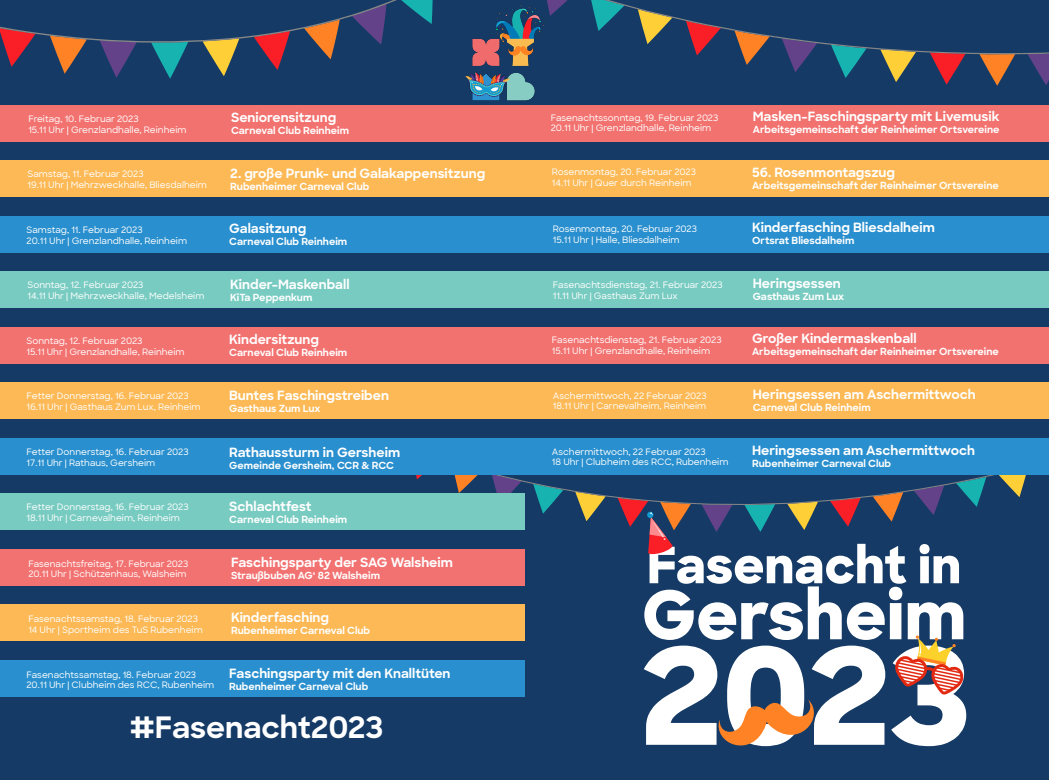
<style>
.page{position:relative;width:1049px;height:780px;background:#143a65}
.page>*{position:absolute;margin:0;border:0;box-sizing:border-box;transform-origin:0 0}
.t1{font:800 134px "Sharp Sans";color:#fff}
.t2{font:800 67px "Sharp Sans";color:#fff}
.t3{font:800 50px "Sharp Sans";color:#fff}
.t4{font:700 30px "Sharp Sans";color:#fff}
.t5{font:700 13px "Sharp Sans";color:#fff}
.t6{font:700 10px "Sharp Sans";color:#fff}
.t7{font:500 9px/10.8px "Sharp Sans";color:#fff}
</style>
<div class="page">
<div style="left:0;top:660px;width:524px;height:36px;background:#298fce"></div>
<img style="left:468px;top:5px;width:69px;height:96px">
<div style="left:0;top:105px;width:1049px;height:36px;background:#f2726f"></div>
<div style="left:0;top:604px;width:524px;height:37px;background:#fcb955"></div>
<div style="left:0;top:327px;width:1049px;height:36px;background:#f27270"></div>
<div style="left:0;top:160px;width:1049px;height:37px;background:#fcb955"></div>
<div style="left:0;top:216px;width:1049px;height:36px;background:#298fce"></div>
<div style="left:0;top:271px;width:1049px;height:37px;background:#78cbc1"></div>
<div style="left:0;top:382px;width:1049px;height:37px;background:#fcb955"></div>
<div style="left:0;top:438px;width:1049px;height:36px;background:#298fce"></div>
<div style="left:0;top:493px;width:524px;height:37px;background:#78cbc1"></div>
<div style="left:0;top:549px;width:524px;height:36px;background:#f27271"></div>
<svg style="left:537px;top:0;width:512px;height:86px"></svg>
<svg style="left:0;top:0;width:520px;height:79px"></svg>
<svg style="left:718px;top:699px;width:96px;height:47px"></svg>
<svg style="left:895px;top:635px;width:69px;height:59px"></svg>
<svg style="left:373px;top:474px;width:676px;height:80px"></svg>
<p class="t7" style="left:28px;top:113px;width:160px">Freitag, 10. Februar 2023<br>15.11 Uhr | Grenzlandhalle, Reinheim</p>
<h3 class="t5" style="left:231px;top:108px;width:107px">Seniorensitzung</h3>
<p class="t6" style="left:231px;top:123px;width:119px">Carneval Club Reinheim</p>
<p class="t7" style="left:28px;top:168px;width:181px">Samstag, 11. Februar 2023<br>19.11 Uhr | Mehrzweckhalle, Bliesdalheim</p>
<h3 class="t5" style="left:230px;top:163px;width:256px">2. große Prunk- und Galakappensitzung</h3>
<p class="t6" style="left:230px;top:179px;width:141px">Rubenheimer Carneval Club</p>
<p class="t7" style="left:27px;top:224px;width:162px">Samstag, 11. Februar 2023<br>20.11 Uhr | Grenzlandhalle, Reinheim</p>
<h3 class="t5" style="left:229px;top:219px;width:79px">Galasitzung</h3>
<p class="t6" style="left:229px;top:234px;width:119px">Carneval Club Reinheim</p>
<p class="t7" style="left:28px;top:279px;width:178px">Sonntag, 12. Februar 2023<br>14.11 Uhr | Mehrzweckhalle, Medelsheim</p>
<h3 class="t5" style="left:230px;top:274px;width:121px">Kinder-Maskenball</h3>
<p class="t6" style="left:230px;top:290px;width:84px">KiTa Peppenkum</p>
<p class="t7" style="left:27px;top:335px;width:160px">Sonntag, 12. Februar 2023<br>15.11 Uhr | Grenzlandhalle, Reinheim</p>
<h3 class="t5" style="left:229px;top:330px;width:91px">Kindersitzung</h3>
<p class="t6" style="left:229px;top:345px;width:119px">Carneval Club Reinheim</p>
<p class="t7" style="left:27px;top:390px;width:176px">Fetter Donnerstag, 16. Februar 2023<br>16.11 Uhr | Gasthaus Zum Lux, Reinheim</p>
<h3 class="t5" style="left:229px;top:385px;width:161px">Buntes Faschingstreiben</h3>
<p class="t6" style="left:229px;top:401px;width:93px">Gasthaus Zum Lux</p>
<p class="t7" style="left:27px;top:446px;width:164px">Fetter Donnerstag, 16. Februar 2023<br>17.11 Uhr | Rathaus, Gersheim</p>
<h3 class="t5" style="left:229px;top:442px;width:172px">Rathaussturm in Gersheim</h3>
<p class="t6" style="left:229px;top:457px;width:166px">Gemeinde Gersheim, CCR &amp; RCC</p>
<p class="t7" style="left:27px;top:501px;width:164px">Fetter Donnerstag, 16. Februar 2023<br>18.11 Uhr | Carnevalheim, Reinheim</p>
<h3 class="t5" style="left:229px;top:496px;width:84px">Schlachtfest</h3>
<p class="t6" style="left:229px;top:511px;width:119px">Carneval Club Reinheim</p>
<p class="t7" style="left:28px;top:557px;width:161px">Fasenachtsfreitag, 17. Februar 2023<br>20.11 Uhr | Schützenhaus, Walsheim</p>
<h3 class="t5" style="left:231px;top:552px;width:223px">Faschingsparty der SAG Walsheim</h3>
<p class="t6" style="left:231px;top:568px;width:151px">Straußbuben AG‘ 82 Walsheim</p>
<p class="t7" style="left:28px;top:613px;width:176px">Fasenachtssamstag, 18. Februar 2023<br>14 Uhr | Sportheim des TuS Rubenheim</p>
<h3 class="t5" style="left:231px;top:608px;width:100px">Kinderfasching</h3>
<p class="t6" style="left:231px;top:623px;width:141px">Rubenheimer Carneval Club</p>
<p class="t7" style="left:26px;top:668px;width:189px">Fasenachtssamstag, 18. Februar 2023<br>20.11 Uhr | Clubheim des RCC, Rubenheim</p>
<h3 class="t5" style="left:229px;top:663px;width:223px">Faschingsparty mit den Knalltüten</h3>
<p class="t6" style="left:229px;top:679px;width:141px">Rubenheimer Carneval Club</p>
<h3 class="t4" style="left:130px;top:704px;width:255px">#Fasenacht2023</h3>
<p class="t7" style="left:551px;top:111px;width:169px">Fasenachtssonntag, 19. Februar 2023<br>20.11 Uhr | Grenzlandhalle, Reinheim</p>
<h3 class="t5" style="left:753px;top:106px;width:248px">Masken-Faschingsparty mit Livemusik</h3>
<p class="t6" style="left:753px;top:122px;width:248px">Arbeitsgemeinschaft der Reinheimer Ortsvereine</p>
<p class="t7" style="left:552px;top:166px;width:146px">Rosenmontag, 20. Februar 2023<br>14.11 Uhr | Quer durch Reinheim</p>
<h3 class="t5" style="left:752px;top:162px;width:145px">56. Rosenmontagszug</h3>
<p class="t6" style="left:752px;top:178px;width:248px">Arbeitsgemeinschaft der Reinheimer Ortsvereine</p>
<p class="t7" style="left:553px;top:223px;width:146px">Rosenmontag, 20. Februar 2023<br>15.11 Uhr | Halle, Bliesdalheim</p>
<h3 class="t5" style="left:752px;top:218px;width:184px">Kinderfasching Bliesdalheim</h3>
<p class="t6" style="left:752px;top:233px;width:104px">Ortsrat Bliesdalheim</p>
<p class="t7" style="left:553px;top:279px;width:171px">Fasenachtsdienstag, 21. Februar 2023<br>11.11 Uhr | Gasthaus Zum Lux</p>
<h3 class="t5" style="left:753px;top:274px;width:90px">Heringsessen</h3>
<p class="t6" style="left:753px;top:289px;width:93px">Gasthaus Zum Lux</p>
<p class="t7" style="left:552px;top:334px;width:171px">Fasenachtsdienstag, 21. Februar 2023<br>15.11 Uhr | Grenzlandhalle, Reinheim</p>
<h3 class="t5" style="left:752px;top:329px;width:166px">Großer Kindermaskenball</h3>
<p class="t6" style="left:752px;top:344px;width:248px">Arbeitsgemeinschaft der Reinheimer Ortsvereine</p>
<p class="t7" style="left:553px;top:389px;width:155px">Aschermittwoch, 22 Februar 2023<br>18.11 Uhr | Carnevalheim, Reinheim</p>
<h3 class="t5" style="left:753px;top:385px;width:224px">Heringsessen am Aschermittwoch</h3>
<p class="t6" style="left:753px;top:400px;width:119px">Carneval Club Reinheim</p>
<p class="t7" style="left:552px;top:445px;width:178px">Aschermittwoch, 22 Februar 2023<br>18 Uhr | Clubheim des RCC, Rubenheim</p>
<h3 class="t5" style="left:752px;top:440px;width:224px">Heringsessen am Aschermittwoch</h3>
<p class="t6" style="left:752px;top:456px;width:141px">Rubenheimer Carneval Club</p>
<h3 class="t3" style="left:647px;top:527px;width:316px">Fasenacht in</h3>
<h2 class="t2" style="left:642px;top:564px;width:326px">Gersheim</h2>
<h1 class="t1" style="left:639px;top:595px;width:334px">2023</h1>
</div>
